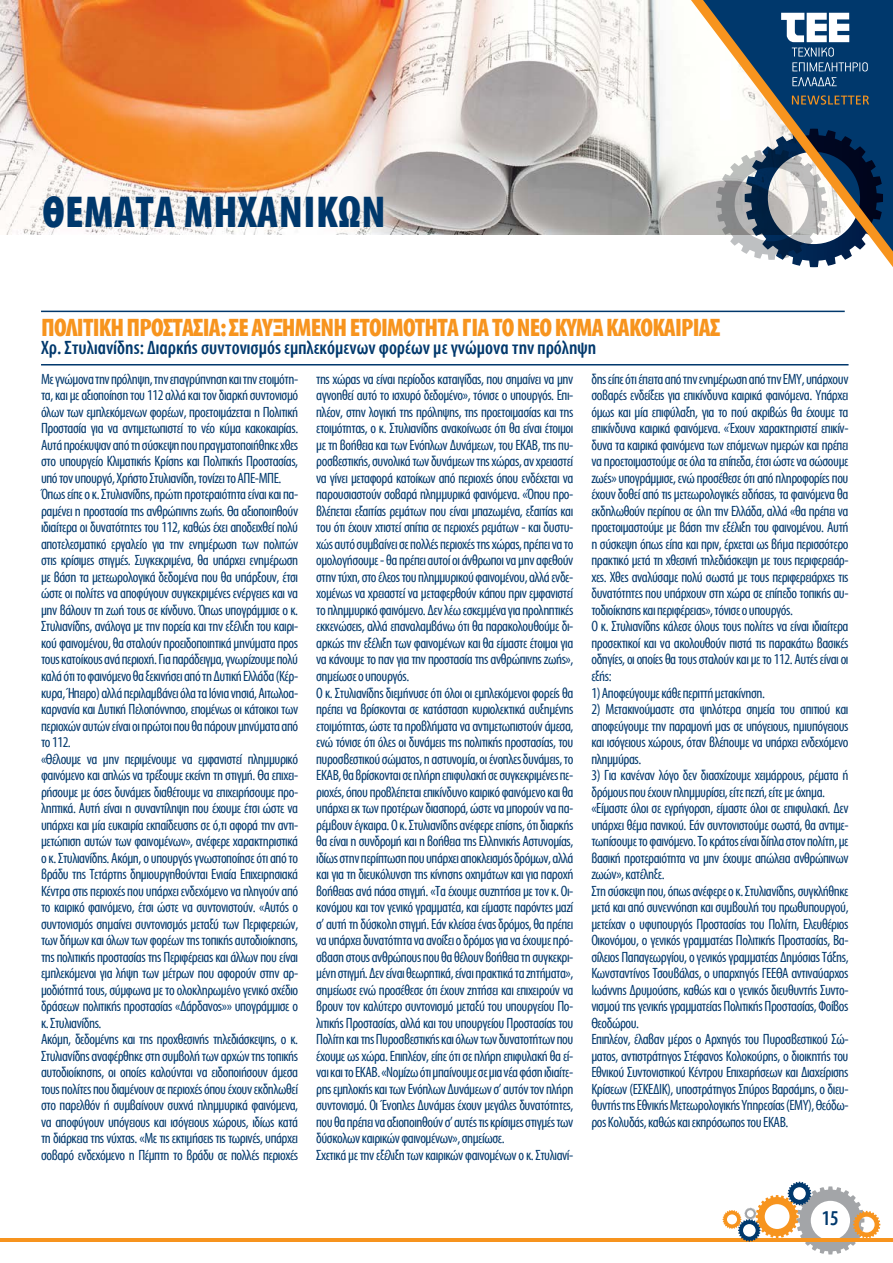
<style>
.page{position:relative;width:893px;height:1263px;background:#fff}
.page>*{position:absolute;margin:0;border:0;box-sizing:border-box;transform-origin:0 0}
.t1{font:700 45px "Myriad Condensed Greek";letter-spacing:.01em;color:#00386c}
.t2{font:700 25.5px "Myriad Condensed Greek";letter-spacing:-.03em;color:#f7941e}
.t3{font:500 21px "Myriad Condensed Greek";color:#00386c}
.t4{font:500 19.5px "Myriad Condensed Greek";color:#00386c}
.t5{font:15px/16.5px "Myriad Condensed Greek";letter-spacing:-.03em;color:#00386c}
</style>
<div class="page">
<hr style="left:0;top:1238px;width:893px;height:3px;background:#f7941e">
<svg style="left:723px;top:1182px;width:157px;height:72px"></svg>
<img style="left:0;top:0;width:691px;height:234px">
<svg style="left:691px;top:0;width:202px;height:267px"></svg>
<svg style="left:792px;top:95px;width:77px;height:10px"></svg>
<svg style="left:781px;top:13px;width:87px;height:58px"></svg>
<svg style="left:792px;top:77px;width:45px;height:9px"></svg>
<hr style="left:41px;top:364px;width:807px;height:1px;background:#00386c">
<hr style="left:41px;top:311px;width:804px;height:1px;background:#00386c">
<h1 class="t1" style="left:43px;top:189px;width:345px">ΘΕΜΑΤΑ ΜΗΧΑΝΙΚΩΝ</h1>
<h2 class="t2" style="left:41px;top:314px;width:681px">ΠΟΛΙΤΙΚΗ ΠΡΟΣΤΑΣΙΑ: ΣΕ ΑΥΞΗΜΕΝΗ ΕΤΟΙΜΟΤΗΤΑ ΓΙΑ ΤΟ ΝΕΟ ΚΥΜΑ ΚΑΚΟΚΑΙΡΙΑΣ</h2>
<h3 class="t4" style="left:41px;top:338px;width:557px">Χρ. Στυλιανίδης: Διαρκής συντονισμός εμπλεκόμενων φορέων με γνώμονα την πρόληψη</h3>
<p class="t5" style="left:41px;top:371px;width:259px">Με γνώμονα την πρόληψη, την επαγρύπνηση και την ετοιμότη&shy;τα, και με αξιοποίηση του 112 αλλά και τον διαρκή συντονισμό όλων των εμπλεκόμενων φορέων, προετοιμάζεται η Πολιτική Προστασία για να αντιμετωπιστεί το νέο κύμα κακοκαιρίας.<br>Αυτά προέκυψαν από τη σύσκεψη που πραγματοποιήθηκε χθες στο υπουργείο Κλιματικής Κρίσης και Πολιτικής Προστασίας, υπό τον υπουργό, Χρήστο Στυλιανίδη, τονίζει το ΑΠΕ-ΜΠΕ.<br>Όπως είπε ο κ. Στυλιανίδης, πρώτη προτεραιότητα είναι και πα&shy;ραμένει η προστασία της ανθρώπινης ζωής. Θα αξιοποιηθούν ιδιαίτερα οι δυνατότητες του 112, καθώς έχει αποδειχθεί πολύ αποτελεσματικό εργαλείο για την ενημέρωση των πολιτών στις κρίσιμες στιγμές. Συγκεκριμένα, θα υπάρχει ενημέρωση με βάση τα μετεωρολογικά δεδομένα που θα υπάρξουν, έτσι ώστε οι πολίτες να αποφύγουν συγκεκριμένες ενέργειες και να μην βάλουν τη ζωή τους σε κίνδυνο. Όπως υπογράμμισε ο κ.<br>Στυλιανίδης, ανάλογα με την πορεία και την εξέλιξη του καιρι&shy;κού φαινομένου, θα σταλούν προειδοποιητικά μηνύματα προς τους κατοίκους ανά περιοχή. Για παράδειγμα, γνωρίζουμε πολύ καλά ότι το φαινόμενο θα ξεκινήσει από τη Δυτική Ελλάδα (Κέρ&shy;κυρα, Ήπειρο) αλλά περιλαμβάνει όλα τα Ιόνια νησιά, Αιτωλοα&shy;καρνανία και Δυτική Πελοπόννησο, επομένως οι κάτοικοι των περιοχών αυτών είναι οι πρώτοι που θα πάρουν μηνύματα από το 112.<br>«Θέλουμε να μην περιμένουμε να εμφανιστεί πλημμυρικό φαινόμενο και απλώς να τρέξουμε εκείνη τη στιγμή. Θα επιχει&shy;ρήσουμε με όσες δυνάμεις διαθέτουμε να επιχειρήσουμε προ&shy;ληπτικά. Αυτή είναι η συναντίληψη που έχουμε έτσι ώστε να υπάρχει και μία ευκαιρία εκπαίδευσης σε ό,τι αφορά την αντι&shy;μετώπιση αυτών των φαινομένων», ανέφερε χαρακτηριστικά ο κ. Στυλιανίδης. Ακόμη, ο υπουργός γνωστοποίησε ότι από το βράδυ της Τετάρτης δημιουργηθούνται Ενιαία Επιχειρησιακά Κέντρα στις περιοχές που υπάρχει ενδεχόμενο να πληγούν από το καιρικό φαινόμενο, έτσι ώστε να συντονιστούν. «Αυτός ο συντονισμός σημαίνει συντονισμός μεταξύ των Περιφερειών, των δήμων και όλων των φορέων της τοπικής αυτοδιοίκησης, της πολιτικής προστασίας της Περιφέρειας και άλλων που είναι εμπλεκόμενοι για λήψη των μέτρων που αφορούν στην αρ&shy;μοδιότητά τους, σύμφωνα με το ολοκληρωμένο γενικό σχέδιο δράσεων πολιτικής προστασίας «Δάρδανος»» υπογράμμισε ο κ. Στυλιανίδης.<br>Ακόμη, δεδομένης και της προχθεσινής τηλεδιάσκεψης, ο κ.<br>Στυλιανίδης αναφέρθηκε στη συμβολή των αρχών της τοπικής αυτοδιοίκησης, οι οποίες καλούνται να ειδοποιήσουν άμεσα τους πολίτες που διαμένουν σε περιοχές όπου έχουν εκδηλωθεί στο παρελθόν ή συμβαίνουν συχνά πλημμυρικά φαινόμενα, να αποφύγουν υπόγειους και ισόγειους χώρους, ιδίως κατά τη διάρκεια της νύχτας. «Με τις εκτιμήσεις τις τωρινές, υπάρχει σοβαρό ενδεχόμενο η Πέμπτη το βράδυ σε πολλές περιοχές</p>
<p class="t5" style="left:316px;top:371px;width:259px">της χώρας να είναι περίοδος καταιγίδας, που σημαίνει να μην αγνοηθεί αυτό το ισχυρό δεδομένο», τόνισε ο υπουργός. Επι&shy;πλέον, στην λογική της πρόληψης, της προετοιμασίας και της ετοιμότητας, ο κ. Στυλιανίδης ανακοίνωσε ότι θα είναι έτοιμοι με τη βοήθεια και των Ενόπλων Δυνάμεων, του ΕΚΑΒ, της πυ&shy;ροσβεστικής, συνολικά των δυνάμεων της χώρας, αν χρειαστεί να γίνει μεταφορά κατοίκων από περιοχές όπου ενδέχεται να παρουσιαστούν σοβαρά πλημμυρικά φαινόμενα. «Όπου προ&shy;βλέπεται εξαιτίας ρεμάτων που είναι μπαζωμένα, εξαιτίας και του ότι έχουν χτιστεί σπίτια σε περιοχές ρεμάτων - και δυστυ&shy;χώς αυτό συμβαίνει σε πολλές περιοχές της χώρας, πρέπει να το ομολογήσουμε - θα πρέπει αυτοί οι άνθρωποι να μην αφεθούν στην τύχη, στο έλεος του πλημμυρικού φαινομένου, αλλά ενδε&shy;χομένως να χρειαστεί να μεταφερθούν κάπου πριν εμφανιστεί το πλημμυρικό φαινόμενο. Δεν λέω εσκεμμένα για προληπτικές εκκενώσεις, αλλά επαναλαμβάνω ότι θα παρακολουθούμε δι&shy;αρκώς την εξέλιξη των φαινομένων και θα είμαστε έτοιμοι για να κάνουμε το παν για την προστασία της ανθρώπινης ζωής», σημείωσε ο υπουργός.<br>Ο κ. Στυλιανίδης διεμήνυσε ότι όλοι οι εμπλεκόμενοι φορείς θα πρέπει να βρίσκονται σε κατάσταση κυριολεκτικά αυξημένης ετοιμότητας, ώστε τα προβλήματα να αντιμετωπιστούν άμεσα, ενώ τόνισε ότι όλες οι δυνάμεις της πολιτικής προστασίας, του πυροσβεστικού σώματος, η αστυνομία, οι ένοπλες δυνάμεις, το ΕΚΑΒ, θα βρίσκονται σε πλήρη επιφυλακή σε συγκεκριμένες πε&shy;ριοχές, όπου προβλέπεται επικίνδυνο καιρικό φαινόμενο και θα υπάρχει εκ των προτέρων διασπορά, ώστε να μπορούν να πα&shy;ρέμβουν έγκαιρα. Ο κ. Στυλιανίδης ανέφερε επίσης, ότι διαρκής θα είναι η συνδρομή και η βοήθεια της Ελληνικής Αστυνομίας, ιδίως στην περίπτωση που υπάρχει αποκλεισμός δρόμων, αλλά και για τη διευκόλυνση της κίνησης οχημάτων και για παροχή βοήθειας ανά πάσα στιγμή. «Τα έχουμε συζητήσει με τον κ. Οι&shy;κονόμου και τον γενικό γραμματέα, και είμαστε παρόντες μαζί σ’ αυτή τη δύσκολη στιγμή. Εάν κλείσει ένας δρόμος, θα πρέπει να υπάρχει δυνατότητα να ανοίξει ο δρόμος για να έχουμε πρό&shy;σβαση στους ανθρώπους που θα θέλουν βοήθεια τη συγκεκρι&shy;μένη στιγμή. Δεν είναι θεωρητικά, είναι πρακτικά τα ζητήματα», σημείωσε ενώ προσέθεσε ότι έχουν ζητήσει και επιχειρούν να βρουν τον καλύτερο συντονισμό μεταξύ του υπουργείου Πο&shy;λιτικής Προστασίας, αλλά και του υπουργείου Προστασίας του Πολίτη και της Πυροσβεστικής και όλων των δυνατοτήτων που έχουμε ως χώρα. Επιπλέον, είπε ότι σε πλήρη επιφυλακή θα εί&shy;ναι και το ΕΚΑΒ. «Νομίζω ότι μπαίνουμε σε μια νέα φάση ιδιαίτε&shy;ρης εμπλοκής και των Ενόπλων Δυνάμεων σ’ αυτόν τον πλήρη συντονισμό. Οι Ένοπλες Δυνάμεις έχουν μεγάλες δυνατότητες, που θα πρέπει να αξιοποιηθούν σ’ αυτές τις κρίσιμες στιγμές των δύσκολων καιρικών φαινομένων», σημείωσε.<br>Σχετικά με την εξέλιξη των καιρικών φαινομένων ο κ. Στυλιανί-</p>
<p class="t5" style="left:591px;top:371px;width:259px">δης είπε ότι έπειτα από την ενημέρωση από την ΕΜΥ, υπάρχουν σοβαρές ενδείξεις για επικίνδυνα καιρικά φαινόμενα. Υπάρχει όμως και μία επιφύλαξη, για το πού ακριβώς θα έχουμε τα επικίνδυνα καιρικά φαινόμενα. «Έχουν χαρακτηριστεί επικίν&shy;δυνα τα καιρικά φαινόμενα των επόμενων ημερών και πρέπει να προετοιμαστούμε σε όλα τα επίπεδα, έτσι ώστε να σώσουμε ζωές» υπογράμμισε, ενώ προσέθεσε ότι από πληροφορίες που έχουν δοθεί από τις μετεωρολογικές ειδήσεις, τα φαινόμενα θα εκδηλωθούν περίπου σε όλη την Ελλάδα, αλλά «θα πρέπει να προετοιμαστούμε με βάση την εξέλιξη του φαινομένου. Αυτή η σύσκεψη όπως είπα και πριν, έρχεται ως βήμα περισσότερο πρακτικό μετά τη χθεσινή τηλεδιάσκεψη με τους περιφερειάρ&shy;χες. Χθες αναλύσαμε πολύ σωστά με τους περιφερειάρχες τις δυνατότητες που υπάρχουν στη χώρα σε επίπεδο τοπικής αυ&shy;τοδιοίκησης και περιφέρειας», τόνισε ο υπουργός.<br>Ο κ. Στυλιανίδης κάλεσε όλους τους πολίτες να είναι ιδιαίτερα προσεκτικοί και να ακολουθούν πιστά τις παρακάτω βασικές οδηγίες, οι οποίες θα τους σταλούν και με το 112. Αυτές είναι οι εξής:</p>
<p class="t5" style="left:591px;top:685px;width:175px">1) Αποφεύγουμε κάθε περιττή μετακίνηση.</p>
<p class="t5" style="left:591px;top:701px;width:259px;text-align:justify">2) Μετακινούμαστε στα ψηλότερα σημεία του σπιτιού και αποφεύγουμε την παραμονή μας σε υπόγειους, ημιυπόγειους και ισόγειους χώρους, όταν βλέπουμε να υπάρχει ενδεχόμενο πλημμύρας.</p>
<p class="t5" style="left:591px;top:767px;width:259px">3) Για κανέναν λόγο δεν διασχίζουμε χειμάρρους, ρέματα ή δρόμους που έχουν πλημμυρίσει, είτε πεζή, είτε με όχημα. «Είμαστε όλοι σε εγρήγορση, είμαστε όλοι σε επιφυλακή. Δεν υπάρχει θέμα πανικού. Εάν συντονιστούμε σωστά, θα αντιμε&shy;τωπίσουμε το φαινόμενο. Το κράτος είναι δίπλα στον πολίτη, με βασική προτεραιότητα να μην έχουμε απώλεια ανθρώπινων ζωών», κατέληξε.<br>Στη σύσκεψη που, όπως ανέφερε ο κ. Στυλιανίδης, συγκλήθηκε μετά και από συνεννόηση και συμβουλή του πρωθυπουργού, μετείχαν ο υφυπουργός Προστασίας του Πολίτη, Ελευθέριος Οικονόμου, ο γενικός γραμματέας Πολιτικής Προστασίας, Βα&shy;σίλειος Παπαγεωργίου, ο γενικός γραμματέας Δημόσιας Τάξης, Κωνσταντίνος Τσουβάλας, ο υπαρχηγός ΓΕΕΘΑ αντιναύαρχος Ιωάννης Δρυμούσης, καθώς και ο γενικός διευθυντής Συντο&shy;νισμού της γενικής γραμματείας Πολιτικής Προστασίας, Φοίβος Θεοδώρου.<br>Επιπλέον, έλαβαν μέρος ο Αρχηγός του Πυροσβεστικού Σώ&shy;ματος, αντιστράτηγος Στέφανος Κολοκούρης, ο διοικητής του Εθνικού Συντονιστικού Κέντρου Επιχειρήσεων και Διαχείρισης Κρίσεων (ΕΣΚΕΔΙΚ), υποστράτηγος Σπύρος Βαρσάμης, ο διευ&shy;θυντής της Εθνικής Μετεωρολογικής Υπηρεσίας (ΕΜΥ), Θεόδω&shy;ρος Κολυδάς, καθώς και εκπρόσωπος του ΕΚΑΒ.</p>
<h3 class="t3" style="left:822px;top:1208px;width:19px">15</h3>
</div>
